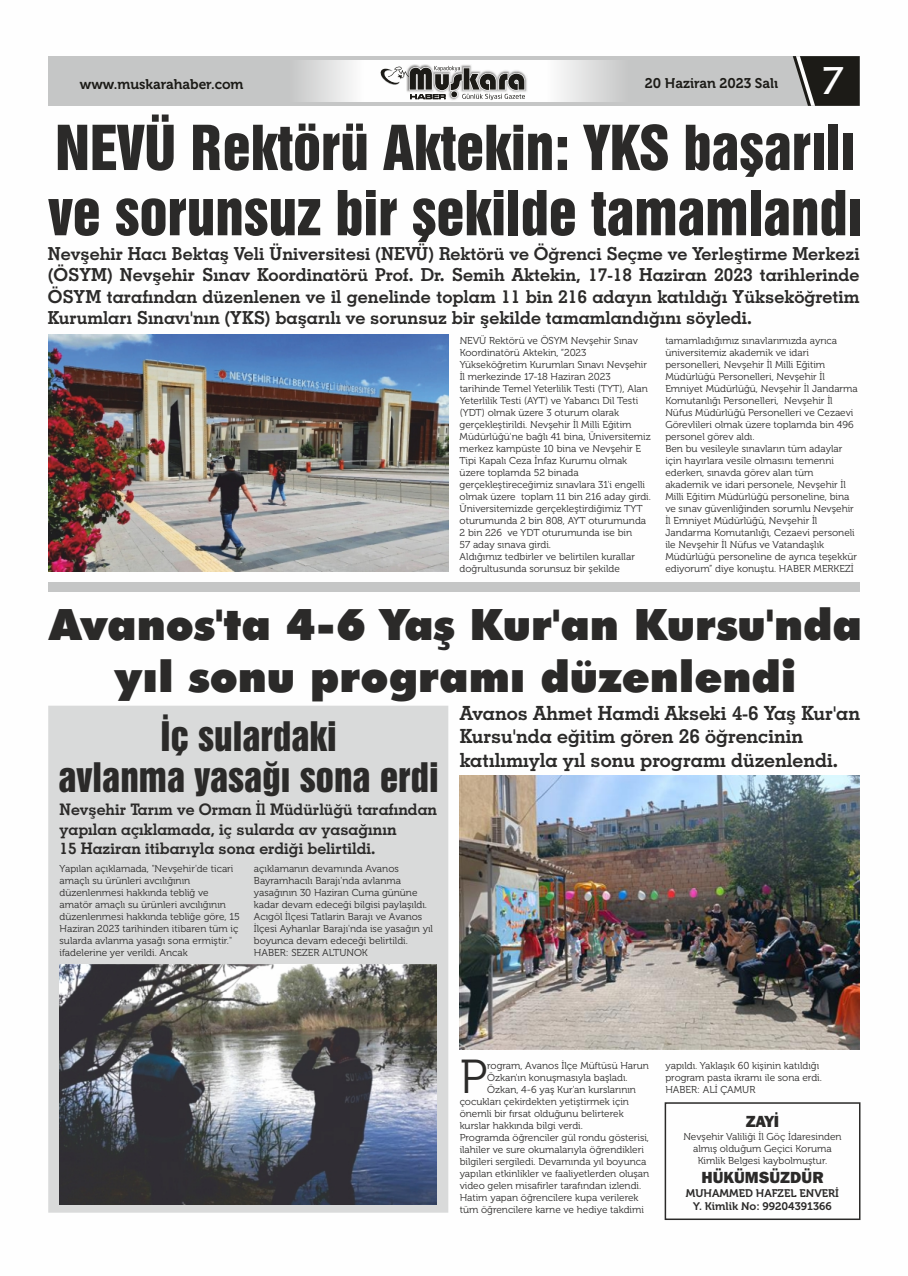
<style>
.page{position:relative;width:908px;height:1276px;background:#fff}
.page>*{position:absolute;margin:0;border:0;box-sizing:border-box;transform-origin:0 0}
.t1{font:56.5px/65.2px "Swiss 921 BT";color:#2b2a29}
.t2{font:47.5px "Museo 300";color:#2b2a29}
.t3{font:900 43.3px/51.9px "Futura BT";color:#2b2a29;text-align:center}
.t4{font:700 40.3px "Optima";color:#fefefe}
.t5{font:37.1px/41.4px "Swiss 921 BT";color:#2b2a29;text-align:center}
.t6{font:19.5px/23.4px "Geometric Slabserif 703 Bold BT";color:#2b2a29}
.t7{font:18px/21.5px "Geometric Slabserif 703 Bold BT";color:#2b2a29;text-align:justify}
.t8{font:800 16px "Franklin Gothic IT Cby BT";color:#2b2a29}
.t9{font:15.9px/19.1px "Geometric Slabserif 703 Bold BT";color:#2b2a29}
.t10{font:14px "Museo 700";color:#1c1b17}
.t11{font:11px/13.2px "Museo 700";color:#2b2a29;text-align:center}
.t12{font:10px/12px "Museo 300";color:#2b2a29}
</style>
<div class="page">
<div style="left:48px;top:56px;width:811px;height:50px;background:#c5c6c6"></div>
<img style="left:303px;top:60px;width:310px;height:42px">
<svg style="left:792px;top:56px;width:67px;height:50px;background:#3f3e3b"></svg>
<img style="left:406px;top:65px;width:121px;height:35px">
<svg style="left:379px;top:66px;width:146px;height:36px;background:#a6a6a4"></svg>
<svg style="left:664px;top:1102px;width:196px;height:118px"></svg>
<img style="left:48px;top:334px;width:400px;height:238px">
<div style="left:48px;top:582px;width:811px;height:10px;background:#c5c6c6"></div>
<img style="left:459px;top:776px;width:400px;height:274px">
<div style="left:48px;top:705px;width:400px;height:507px;background:#d9dada"></div>
<img style="left:60px;top:964px;width:377px;height:240px">
<h3 class="t10" style="left:80px;top:78px;width:165px">www.muskarahaber.com</h3>
<h3 class="t10" style="left:644px;top:78px;width:135px">20 Haziran 2023 Salı</h3>
<h3 class="t4" style="left:820px;top:63px;width:26px">7</h3>
<h1 class="t1" style="left:48px;top:123px;width:815px">NEVÜ Rektörü Aktekin: YKS başarılı ve sorunsuz bir şekilde tamamlandı</h1>
<p class="t7" style="left:48px;top:244px;width:813px">Nevşehir Hacı Bektaş Veli Üniversitesi (NEVÜ) Rektörü ve Öğrenci Seçme ve Yerleştirme Merkezi (ÖSYM) Nevşehir Sınav Koordinatörü Prof. Dr. Semih Aktekin, 17-18 Haziran 2023 tarihlerinde ÖSYM tarafından düzenlenen ve il genelinde toplam 11 bin 216 adayın katıldığı Yükseköğretim Kurumları Sınavı'nın (YKS) başarılı ve sorunsuz bir şekilde tamamlandığını söyledi.</p>
<p class="t12" style="left:459px;top:335px;width:193px">NEVÜ Rektörü ve ÖSYM Nevşehir Sınav Koordinatörü Aktekin, “2023<br>Yükseköğretim Kurumları Sınavı Nevşehir İl merkezinde 17-18 Haziran 2023 tarihinde Temel Yeterlilik Testi (TYT), Alan Yeterlilik Testi (AYT) ve Yabancı Dil Testi (YDT) olmak üzere 3 oturum olarak gerçekleştirildi. Nevşehir İl Milli Eğitim Müdürlüğü'ne bağlı 41 bina, Üniversitemiz merkez kampüste 10 bina ve Nevşehir E Tipi Kapalı Ceza İnfaz Kurumu olmak üzere toplamda 52 binada gerçekleştireceğimiz sınavlara 31'i engelli olmak üzere toplam 11 bin 216 aday girdi.<br>Üniversitemizde gerçekleştirdiğimiz TYT oturumunda 2 bin 808, AYT oturumunda 2 bin 226 ve YDT oturumunda ise bin<br>57 aday sınava girdi.<br>Aldığımız tedbirler ve belirtilen kurallar doğrultusunda sorunsuz bir şekilde</p>
<p class="t12" style="left:665px;top:335px;width:194px">tamamladığımız sınavlarımızda ayrıca üniversitemiz akademik ve idari personelleri, Nevşehir İl Milli Eğitim Müdürlüğü Personelleri, Nevşehir İl Emniyet Müdürlüğü, Nevşehir İl Jandarma Komutanlığı Personelleri, Nevşehir İl Nüfus Müdürlüğü Personelleri ve Cezaevi Görevlileri olmak üzere toplamda bin 496 personel görev aldı.<br>Ben bu vesileyle sınavların tüm adaylar için hayırlara vesile olmasını temenni ederken, sınavda görev alan tüm akademik ve idari personele, Nevşehir İl Milli Eğitim Müdürlüğü personeline, bina ve sınav güvenliğinden sorumlu Nevşehir İl Emniyet Müdürlüğü, Nevşehir İl Jandarma Komutanlığı, Cezaevi personeli ile Nevşehir İl Nüfus ve Vatandaşlık Müdürlüğü personeline de ayrıca teşekkür ediyorum” diye konuştu. HABER MERKEZİ</p>
<h3 class="t3" style="left:49px;top:602px;width:813px">Avanos'ta 4-6 Yaş Kur'an Kursu'nda yıl sonu programı düzenlendi</h3>
<h3 class="t6" style="left:459px;top:703px;width:401px">Avanos Ahmet Hamdi Akseki 4-6 Yaş Kur'an<br>Kursu'nda eğitim gören 26 öğrencinin katılımıyla yıl sonu programı düzenlendi.</h3>
<h3 class="t5" style="left:58px;top:720px;width:381px">İç sulardaki<br>avlanma yasağı sona erdi</h3>
<h3 class="t9" style="left:59px;top:802px;width:379px">Nevşehir Tarım ve Orman İl Müdürlüğü tarafından yapılan açıklamada, iç sularda av yasağının<br>15 Haziran itibarıyla sona erdiği belirtildi.</h3>
<p class="t12" style="left:60px;top:863px;width:181px">Yapılan açıklamada, "Nevşehir'de ticari amaçlı su ürünleri avcılığının düzenlenmesi hakkında tebliğ ve amatör amaçlı su ürünleri avcılığının düzenlenmesi hakkında tebliğe göre, 15<br>Haziran 2023 tarihinden itibaren tüm iç sularda avlanma yasağı sona ermiştir." ifadelerine yer verildi. Ancak</p>
<p class="t12" style="left:254px;top:863px;width:180px">açıklamanın devamında Avanos Bayramhacılı Barajı'nda avlanma yasağının 30 Haziran Cuma gününe kadar devam edeceği bilgisi paylaşıldı.<br>Acıgöl İlçesi Tatlarin Barajı ve Avanos İlçesi Ayhanlar Barajı'nda ise yasağın yıl boyunca devam edeceği belirtildi.<br>HABER: SEZER ALTUNOK</p>
<h2 class="t2" style="left:459px;top:1057px;width:29px">P</h2>
<p class="t12" style="left:487px;top:1060px;width:163px">rogram, Avanos İlçe Müftüsü Harun</p>
<p class="t12" style="left:487px;top:1072px;width:142px">Özkan'ın konuşmasıyla başladı.</p>
<p class="t12" style="left:487px;top:1084px;width:150px">Özkan, 4-6 yaş Kur'an kurslarının</p>
<p class="t12" style="left:459px;top:1096px;width:171px">çocukları çekirdekten yetiştirmek için</p>
<p class="t12" style="left:459px;top:1108px;width:165px">önemli bir fırsat olduğunu belirterek</p>
<p class="t12" style="left:459px;top:1120px;width:125px">kurslar hakkında bilgi verdi.</p>
<p class="t12" style="left:459px;top:1132px;width:191px">Programda öğrenciler gül rondu gösterisi,</p>
<p class="t12" style="left:459px;top:1144px;width:186px">ilahiler ve sure okumalarıyla öğrendikleri</p>
<p class="t12" style="left:459px;top:1156px;width:188px">bilgileri sergiledi. Devamında yıl boyunca</p>
<p class="t12" style="left:459px;top:1168px;width:191px">yapılan etkinlikler ve faaliyetlerden oluşan</p>
<p class="t12" style="left:459px;top:1180px;width:183px">video gelen misafirler tarafından izlendi.</p>
<p class="t12" style="left:459px;top:1192px;width:180px">Hatim yapan öğrencilere kupa verilerek</p>
<p class="t12" style="left:459px;top:1204px;width:186px">tüm öğrencilere karne ve hediye takdimi</p>
<p class="t12" style="left:665px;top:1060px;width:158px">yapıldı. Yaklaşık 60 kişinin katıldığı program pasta ikramı ile sona erdi.<br>HABER: ALİ ÇAMUR</p>
<h3 class="t8" style="left:745px;top:1114px;width:35px">ZAYİ</h3>
<p class="t12" style="left:683px;top:1131px;width:160px;text-align:center">Nevşehir Valiliği İl Göç İdaresinden almış olduğum Geçici Koruma<br>Kimlik Belgesi kaybolmuştur.</p>
<h3 class="t8" style="left:701px;top:1170px;width:123px">HÜKÜMSÜZDÜR</h3>
<p class="t11" style="left:685px;top:1187px;width:154px">MUHAMMED HAFZEL ENVERİ<br>Y. Kimlik No: 99204391366</p>
</div>
